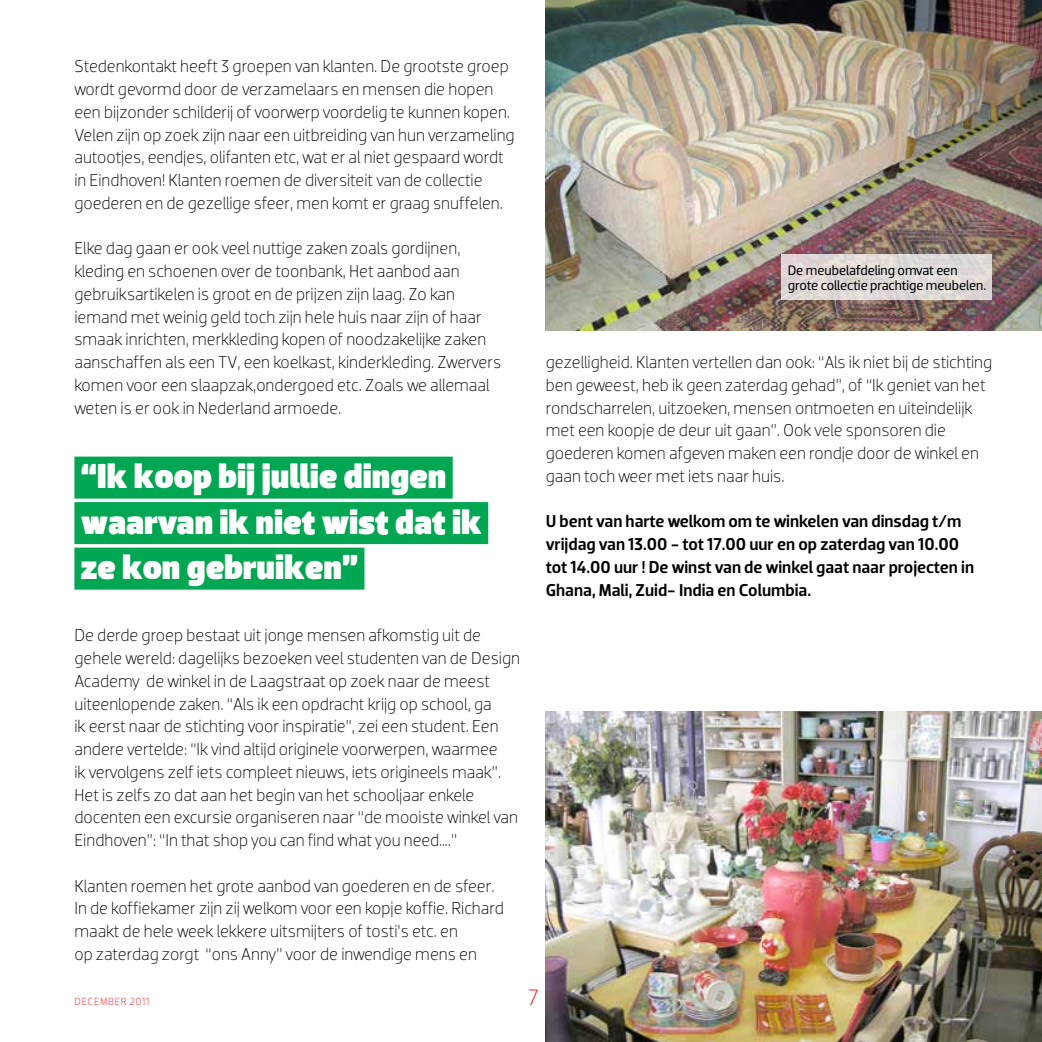
<style>
.page{position:relative;width:1042px;height:1042px;background:#fff}
.page>*{position:absolute;margin:0;border:0;box-sizing:border-box;transform-origin:0 0}
.t1{font:900 35px/45.5px "Billy";color:#fff}
.t2{font:300 22.75px "Dobra";color:#ed1d24}
.t3{font:300 17.5px/22.8px "Dobra";color:#000}
.t4{font:500 17.5px/22.8px "Dobra";color:#000}
.t5{font:14px/15.8px "Dobra";letter-spacing:-.01em;color:#000}
.t6{font:300 10.5px "Dobra";letter-spacing:.06em;color:#ed1d24}
</style>
<div class="page">
<div style="left:74px;top:456px;width:379px;height:42px;background:#00a651"></div>
<div style="left:74px;top:502px;width:414px;height:42px;background:#00a651"></div>
<div style="left:74px;top:547px;width:290px;height:42px;background:#00a651"></div>
<img style="left:546px;top:0;width:496px;height:331px">
<img style="left:546px;top:711px;width:496px;height:331px">
<div style="left:781px;top:254px;width:211px;height:46px;background:linear-gradient(to right,#e1d7d6,#dddad8)"></div>
<p class="t3" style="left:74px;top:55px;width:442px">Stedenkontakt heeft 3 groepen van klanten. De grootste groep wordt gevormd door de verzamelaars en mensen die hopen een bijzonder schilderij of voorwerp voordelig te kunnen kopen.<br>Velen zijn op zoek zijn naar een uitbreiding van hun verzameling autootjes, eendjes, olifanten etc, wat er al niet gespaard wordt in Eindhoven! Klanten roemen de diversiteit van de collectie goederen en de gezellige sfeer, men komt er graag snuffelen.</p>
<p class="t3" style="left:74px;top:237px;width:428px">Elke dag gaan er ook veel nuttige zaken zoals gordijnen, kleding en schoenen over de toonbank, Het aanbod aan gebruiksartikelen is groot en de prijzen zijn laag. Zo kan iemand met weinig geld toch zijn hele huis naar zijn of haar smaak inrichten, merkkleding kopen of noodzakelijke zaken aanschaffen als een TV, een koelkast, kinderkleding. Zwervers komen voor een slaapzak,ondergoed etc. Zoals we allemaal weten is er ook in Nederland armoede.</p>
<h1 class="t1" style="left:81px;top:453px;width:403px">“Ik koop bij jullie dingen waarvan ik niet wist dat ik ze kon gebruiken”</h1>
<p class="t5" style="left:788px;top:262px;width:200px">De meubelafdeling omvat een grote collectie prachtige meubelen.</p>
<p class="t3" style="left:546px;top:351px;width:448px">gezelligheid. Klanten vertellen dan ook: “Als ik niet bij de stichting ben geweest, heb ik geen zaterdag gehad”, of “Ik geniet van het rondscharrelen, uitzoeken, mensen ontmoeten en uiteindelijk met een koopje de deur uit gaan”. Ook vele sponsoren die goederen komen afgeven maken een rondje door de winkel en gaan toch weer met iets naar huis.</p>
<p class="t4" style="left:546px;top:510px;width:430px">U bent van harte welkom om te winkelen van dinsdag t/m vrijdag van 13.00 - tot 17.00 uur en op zaterdag van 10.00 tot 14.00 uur ! De winst van de winkel gaat naar projecten in Ghana, Mali, Zuid- India en Columbia.</p>
<p class="t3" style="left:74px;top:624px;width:447px">De derde groep bestaat uit jonge mensen afkomstig uit de gehele wereld: dagelijks bezoeken veel studenten van de Design Academy de winkel in de Laagstraat op zoek naar de meest uiteenlopende zaken. “Als ik een opdracht krijg op school, ga<br>ik eerst naar de stichting voor inspiratie”, zei een student. Een andere vertelde: “Ik vind altijd originele voorwerpen, waarmee<br>ik vervolgens zelf iets compleet nieuws, iets origineels maak”.<br>Het is zelfs zo dat aan het begin van het schooljaar enkele docenten een excursie organiseren naar “de mooiste winkel van Eindhoven”: “In that shop you can find what you need….”</p>
<p class="t3" style="left:74px;top:874px;width:431px">Klanten roemen het grote aanbod van goederen en de sfeer.<br>In de koffiekamer zijn zij welkom voor een kopje koffie. Richard maakt de hele week lekkere uitsmijters of tosti’s etc. en<br>op zaterdag zorgt “ons Anny” voor de inwendige mens en</p>
<p class="t6" style="left:74px;top:995px;width:76px">DECEMBER 2011</p>
<h2 class="t2" style="left:528px;top:984px;width:12px">7</h2>
</div>
